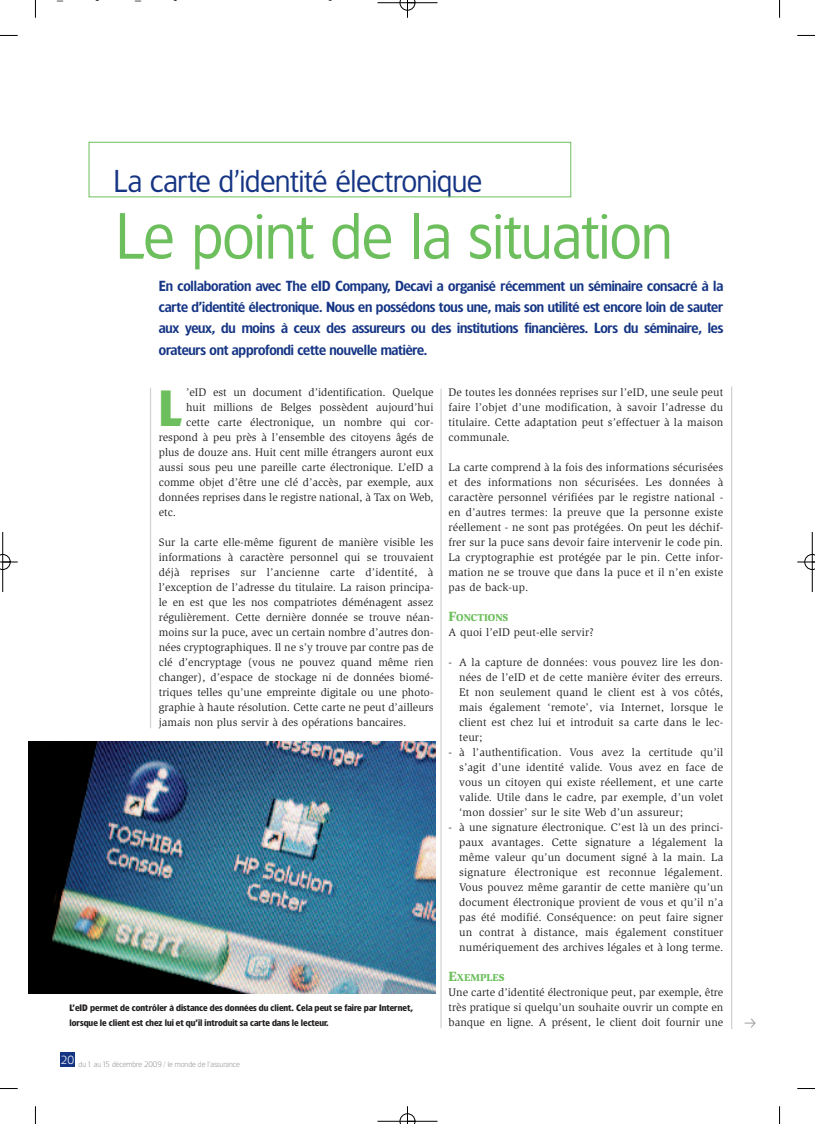
<style>
.page{position:relative;width:815px;height:1124px;background:#fff}
.page>*{position:absolute;margin:0;border:0;box-sizing:border-box;transform-origin:0 0}
.t1{font:61.88px "TF Forever";color:#6dbf5d}
.t2{font:700 47.62px "TF Forever";color:#6dbf5d}
.t3{font:30px "TF Forever";color:#153584}
.t4{font:600 13.75px/21.2px "TF Forever";letter-spacing:-.01em;color:#153584;text-align:justify}
.t5{font:11.25px/15px "Slimbach";color:#231f20;text-align:justify}
.t6{font:900 10.25px "Slimbach";color:#6dbf5d}
.t7{font:10px "Courier";color:#000}
.t8{font:700 8.75px/15px "TF Forever";color:#231f20}
.t9{font:300 7.5px "TF Forever";color:#939598}
.s1{font-size:13.75px}
</style>
<div class="page">
<div style="left:60px;top:1052px;width:15px;height:14px;background:#153584"></div>
<hr style="left:731px;top:386px;width:1px;height:642px;background:#d1d2d4">
<hr style="left:150px;top:387px;width:1px;height:341px;background:#d1d2d4">
<div style="left:89px;top:142px;width:482px;height:55px;border:1px solid #6dbf5d"></div>
<hr style="left:440px;top:388px;width:2px;height:640px;background:#d1d2d4">
<img style="left:28px;top:741px;width:408px;height:252px">
<svg style="left:35px;top:0;width:1px;height:18px"></svg>
<svg style="left:0;top:35px;width:18px;height:1px"></svg>
<svg style="left:779px;top:0;width:1px;height:18px"></svg>
<svg style="left:797px;top:35px;width:18px;height:1px"></svg>
<svg style="left:35px;top:1106px;width:1px;height:17px"></svg>
<svg style="left:0;top:1088px;width:18px;height:1px"></svg>
<svg style="left:779px;top:1106px;width:1px;height:17px"></svg>
<svg style="left:797px;top:1088px;width:18px;height:1px"></svg>
<hr style="left:377px;top:3px;width:60px;height:1px;background:#000">
<hr style="left:377px;top:1120px;width:60px;height:1px;background:#000">
<hr style="left:3px;top:532px;width:1px;height:60px;background:#000">
<hr style="left:812px;top:532px;width:1px;height:60px;background:#000">
<svg style="left:400px;top:0;width:15px;height:18px"></svg>
<svg style="left:400px;top:1106px;width:15px;height:17px"></svg>
<svg style="left:0;top:554px;width:18px;height:15px"></svg>
<svg style="left:797px;top:554px;width:18px;height:15px"></svg>
<p class="t7" style="left:57px;top:-9px;width:7px">_</p>
<p class="t7" style="left:135px;top:-9px;width:7px">_</p>
<h3 class="t3" style="left:113px;top:170px;width:370px">La carte d’identité électronique</h3>
<h1 class="t1" style="left:115px;top:213px;width:558px">Le point de la situation</h1>
<p class="t4" style="left:159px;top:276px;width:566px">En collaboration avec The eID Company, Decavi a organisé récemment un séminaire consacré à la carte d’identité électronique. Nous en possédons tous une, mais son utilité est encore loin de sauter aux yeux, du moins à ceux des assureurs ou des institutions financières. Lors du séminaire, les orateurs ont approfondi cette nouvelle matière.</p>
<h2 class="t2" style="left:159px;top:390px;width:25px">L</h2>
<p class="t5" style="left:186px;top:385px;width:249px">’eID est un document d’identification. Quelque</p>
<p class="t5" style="left:186px;top:400px;width:249px">huit millions de Belges possèdent aujourd’hui</p>
<p class="t5" style="left:186px;top:415px;width:249px">cette carte électronique, un nombre qui cor-</p>
<p class="t5" style="left:159px;top:430px;width:276px">respond à peu près à l’ensemble des citoyens âgés de</p>
<p class="t5" style="left:159px;top:445px;width:276px">plus de douze ans. Huit cent mille étrangers auront eux</p>
<p class="t5" style="left:159px;top:460px;width:276px">aussi sous peu une pareille carte électronique. L’eID a</p>
<p class="t5" style="left:159px;top:475px;width:276px">comme objet d’être une clé d’accès, par exemple, aux</p>
<p class="t5" style="left:159px;top:490px;width:276px">données reprises dans le registre national, à Tax on Web,</p>
<p class="t5" style="left:159px;top:505px;width:19px">etc.</p>
<p class="t5" style="left:159px;top:535px;width:276px">Sur la carte elle-même figurent de manière visible les informations à caractère personnel qui se trouvaient déjà reprises sur l’ancienne carte d’identité, à l’exception de l’adresse du titulaire. La raison principa&shy;le en est que les nos compatriotes déménagent assez régulièrement. Cette dernière donnée se trouve néan&shy;moins sur la puce, avec un certain nombre d’autres don&shy;nées cryptographiques. Il ne s’y trouve par contre pas de clé d’encryptage (vous ne pouvez quand même rien changer), d’espace de stockage ni de données biomé&shy;triques telles qu’une empreinte digitale ou une photo&shy;graphie à haute résolution. Cette carte ne peut d’ailleurs jamais non plus servir à des opérations bancaires.</p>
<p class="t8" style="left:69px;top:1001px;width:345px">L’eID permet de contrôler à distance des données du client. Cela peut se faire par Internet, lorsque le client est chez lui et qu’il introduit sa carte dans le lecteur.</p>
<p class="t9" style="left:61px;top:1061px;width:180px"><sup>20</sup> du 1 au 15 décembre 2009 / le monde de l’assurance</p>
<p class="t5" style="left:449px;top:385px;width:276px">De toutes les données reprises sur l’eID, une seule peut faire l’objet d’une modification, à savoir l’adresse du titulaire. Cette adaptation peut s’effectuer à la maison communale.</p>
<p class="t5" style="left:449px;top:460px;width:276px">La carte comprend à la fois des informations sécurisées et des informations non sécurisées. Les données à caractère personnel vérifiées par le registre national - en d’autres termes: la preuve que la personne existe réellement - ne sont pas protégées. On peut les déchif&shy;frer sur la puce sans devoir faire intervenir le code pin.<br>La cryptographie est protégée par le pin. Cette infor&shy;mation ne se trouve que dans la puce et il n’en existe pas de back-up.</p>
<p class="t6" style="left:449px;top:613px;width:61px"><span class="s1">F</span>ONCTIONS</p>
<p class="t5" style="left:449px;top:625px;width:147px">A quoi l’eID peut-elle servir?</p>
<p class="t5" style="left:459px;top:655px;width:266px;text-indent:-11px">- A la capture de données: vous pouvez lire les don&shy;nées de l’eID et de cette manière éviter des erreurs.<br>Et non seulement quand le client est à vos côtés, mais également ‘remote’, via Internet, lorsque le client est chez lui et introduit sa carte dans le lec&shy;teur;</p>
<p class="t5" style="left:459px;top:745px;width:266px;text-indent:-11px">- à l’authentification. Vous avez la certitude qu’il s’agit d’une identité valide. Vous avez en face de vous un citoyen qui existe réellement, et une carte valide. Utile dans le cadre, par exemple, d’un volet ‘mon dossier’ sur le site Web d’un assureur;</p>
<p class="t5" style="left:459px;top:820px;width:266px;text-indent:-11px">- à une signature électronique. C’est là un des princi&shy;paux avantages. Cette signature a légalement la même valeur qu’un document signé à la main. La signature électronique est reconnue légalement.<br>Vous pouvez même garantir de cette manière qu’un document électronique provient de vous et qu’il n’a pas été modifié. Conséquence: on peut faire signer un contrat à distance, mais également constituer numériquement des archives légales et à long terme.</p>
<p class="t6" style="left:449px;top:973px;width:58px"><span class="s1">E</span>XEMPLES</p>
<p class="t5" style="left:449px;top:985px;width:276px">Une carte d’identité électronique peut, par exemple, être très pratique si quelqu’un souhaite ouvrir un compte en banque en ligne. A présent, le client doit fournir une</p>
</div>
